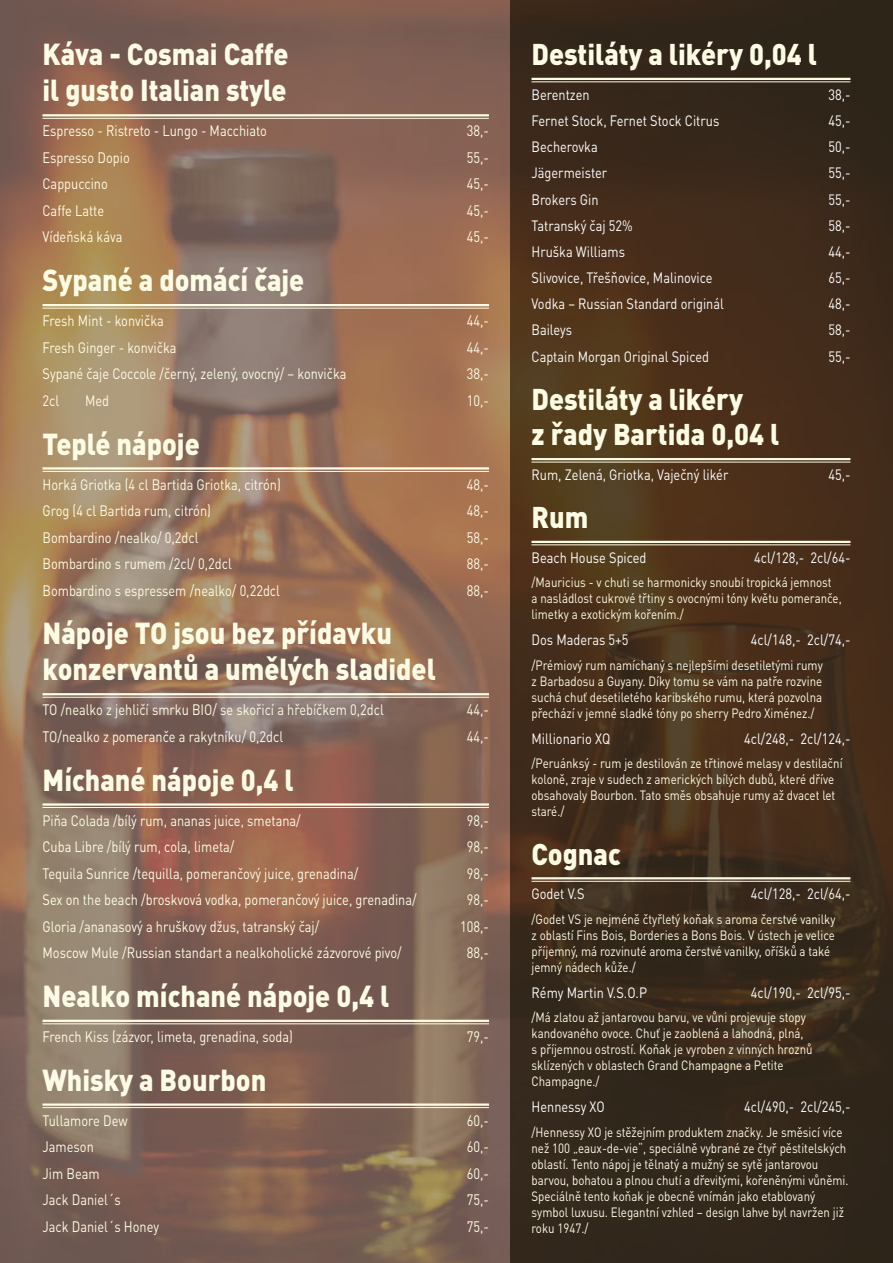
<style>
.page{position:relative;width:893px;height:1263px;background:#fff}
.page>*{position:absolute;margin:0;border:0;box-sizing:border-box;transform-origin:0 0}
.t1{font:900 30px/36px "DIN Pro";color:#fffce5;scale:.9 1}
.t2{font:900 29.7px/35.5px "DIN Pro";color:#fffce5;scale:.91 1}
.t3{font:15px "DIN Pro";color:#fffce5;scale:.85 1}
.t4{font:14.85px "DIN Pro";color:#fff;scale:.86 1}
.t5{font:13.35px/16px "DIN Pro";color:#fffce5;scale:.86 1}
</style>
<div class="page">
<img style="left:0;top:0;width:893px;height:1263px">
<hr style="left:43px;top:114px;width:446px;height:2px;background:#fffce5">
<hr style="left:43px;top:118px;width:446px;height:1px;background:#fffce5">
<hr style="left:43px;top:304px;width:446px;height:2px;background:#fffce5">
<hr style="left:43px;top:308px;width:446px;height:1px;background:#fffce5">
<hr style="left:43px;top:467px;width:446px;height:3px;background:#fffce5">
<hr style="left:43px;top:471px;width:446px;height:1px;background:#fffce5">
<hr style="left:43px;top:693px;width:446px;height:2px;background:#fffce5">
<hr style="left:43px;top:697px;width:446px;height:1px;background:#fffce5">
<hr style="left:43px;top:803px;width:446px;height:3px;background:#fffce5">
<hr style="left:43px;top:807px;width:446px;height:1px;background:#fffce5">
<hr style="left:43px;top:1020px;width:446px;height:2px;background:#fffce5">
<hr style="left:43px;top:1023px;width:446px;height:1px;background:#fffce5">
<hr style="left:43px;top:1103px;width:446px;height:3px;background:#fffce5">
<hr style="left:43px;top:1107px;width:446px;height:1px;background:#fffce5">
<hr style="left:531px;top:78px;width:319px;height:2px;background:#fffce5">
<hr style="left:531px;top:81px;width:319px;height:1px;background:#fffce5">
<hr style="left:531px;top:458px;width:319px;height:2px;background:#fffce5">
<hr style="left:531px;top:462px;width:319px;height:1px;background:#fffce5">
<hr style="left:531px;top:541px;width:319px;height:2px;background:#fffce5">
<hr style="left:531px;top:544px;width:319px;height:1px;background:#fffce5">
<hr style="left:531px;top:877px;width:319px;height:2px;background:#fffce5">
<hr style="left:531px;top:881px;width:319px;height:1px;background:#fffce5">
<h1 class="t1" style="left:43px;top:35px;width:275px">Káva - Cosmai Caffe il gusto Italian style</h1>
<p class="t3" style="left:43px;top:121px;width:266px">Espresso - Ristreto - Lungo - Macchiato</p>
<p class="t3" style="left:467px;top:121px;width:28px">38,-</p>
<p class="t3" style="left:43px;top:147px;width:104px">Espresso Dopio</p>
<p class="t3" style="left:467px;top:147px;width:28px">55,-</p>
<p class="t3" style="left:43px;top:174px;width:78px">Cappuccino</p>
<p class="t3" style="left:467px;top:174px;width:28px">45,-</p>
<p class="t3" style="left:43px;top:200px;width:74px">Caffe Latte</p>
<p class="t3" style="left:467px;top:200px;width:28px">45,-</p>
<p class="t3" style="left:43px;top:227px;width:96px">Vídeňská káva</p>
<p class="t3" style="left:467px;top:227px;width:28px">45,-</p>
<h1 class="t1" style="left:43px;top:261px;width:292px">Sypané a domácí čaje</h1>
<p class="t3" style="left:43px;top:311px;width:144px">Fresh Mint - konvička</p>
<p class="t3" style="left:467px;top:311px;width:28px">44,-</p>
<p class="t3" style="left:43px;top:337px;width:159px">Fresh Ginger - konvička</p>
<p class="t3" style="left:467px;top:337px;width:28px">44,-</p>
<p class="t3" style="left:43px;top:364px;width:359px">Sypané čaje Coccole /černý, zelený, ovocný/ – konvička</p>
<p class="t3" style="left:467px;top:364px;width:28px">38,-</p>
<p class="t3" style="left:43px;top:390px;width:21px">2cl</p>
<p class="t3" style="left:85px;top:390px;width:30px">Med</p>
<p class="t3" style="left:467px;top:390px;width:28px">10,-</p>
<h1 class="t1" style="left:43px;top:424px;width:176px">Teplé nápoje</h1>
<p class="t3" style="left:43px;top:474px;width:282px">Horká Griotka (4 cl Bartida Griotka, citrón)</p>
<p class="t3" style="left:467px;top:474px;width:28px">48,-</p>
<p class="t3" style="left:43px;top:500px;width:200px">Grog (4 cl Bartida rum, citrón)</p>
<p class="t3" style="left:467px;top:500px;width:28px">48,-</p>
<p class="t3" style="left:43px;top:527px;width:185px">Bombardino /nealko/ 0,2dcl</p>
<p class="t3" style="left:467px;top:527px;width:28px">58,-</p>
<p class="t3" style="left:43px;top:553px;width:224px">Bombardino s rumem /2cl/ 0,2dcl</p>
<p class="t3" style="left:467px;top:553px;width:28px">88,-</p>
<p class="t3" style="left:43px;top:580px;width:281px">Bombardino s espressem /nealko/ 0,22dcl</p>
<p class="t3" style="left:467px;top:580px;width:28px">88,-</p>
<h1 class="t1" style="left:43px;top:614px;width:439px">Nápoje TO jsou bez přídavku konzervantů a umělých sladidel</h1>
<p class="t3" style="left:43px;top:700px;width:403px">TO /nealko z jehličí smrku BIO/ se skořicí a hřebíčkem 0,2dcl</p>
<p class="t3" style="left:467px;top:700px;width:28px">44,-</p>
<p class="t3" style="left:43px;top:726px;width:285px">TO/nealko z pomeranče a rakytníku/ 0,2dcl</p>
<p class="t3" style="left:467px;top:726px;width:28px">44,-</p>
<h1 class="t1" style="left:43px;top:760px;width:281px">Míchané nápoje 0,4 l</h1>
<p class="t3" style="left:43px;top:810px;width:305px">Piňa Colada /bílý rum, ananas juice, smetana/</p>
<p class="t3" style="left:467px;top:810px;width:28px">98,-</p>
<p class="t3" style="left:43px;top:836px;width:227px">Cuba Libre /bílý rum, cola, limeta/</p>
<p class="t3" style="left:467px;top:836px;width:28px">98,-</p>
<p class="t3" style="left:43px;top:863px;width:373px">Tequila Sunrice /tequilla, pomerančový juice, grenadina/</p>
<p class="t3" style="left:467px;top:863px;width:28px">98,-</p>
<p class="t3" style="left:43px;top:889px;width:442px">Sex on the beach /broskvová vodka, pomerančový juice, grenadina/</p>
<p class="t3" style="left:467px;top:889px;width:28px">98,-</p>
<p class="t3" style="left:43px;top:916px;width:327px">Gloria /ananasový a hruškovy džus, tatranský čaj/</p>
<p class="t3" style="left:460px;top:916px;width:35px">108,-</p>
<p class="t3" style="left:43px;top:942px;width:424px">Moscow Mule /Russian standart a nealkoholické zázvorové pivo/</p>
<p class="t3" style="left:467px;top:942px;width:28px">88,-</p>
<h1 class="t1" style="left:43px;top:977px;width:387px">Nealko míchané nápoje 0,4 l</h1>
<p class="t3" style="left:43px;top:1026px;width:296px">French Kiss (zázvor, limeta, grenadina, soda)</p>
<p class="t3" style="left:467px;top:1026px;width:28px">79,-</p>
<h1 class="t1" style="left:43px;top:1061px;width:250px">Whisky a Bourbon</h1>
<p class="t3" style="left:43px;top:1110px;width:102px">Tullamore Dew</p>
<p class="t3" style="left:467px;top:1110px;width:28px">60,-</p>
<p class="t3" style="left:43px;top:1136px;width:62px">Jameson</p>
<p class="t3" style="left:467px;top:1136px;width:28px">60,-</p>
<p class="t3" style="left:43px;top:1163px;width:69px">Jim Beam</p>
<p class="t3" style="left:467px;top:1163px;width:28px">60,-</p>
<p class="t3" style="left:43px;top:1189px;width:94px">Jack Daniel´s</p>
<p class="t3" style="left:467px;top:1189px;width:28px">75,-</p>
<p class="t3" style="left:43px;top:1216px;width:139px">Jack Daniel´s Honey</p>
<p class="t3" style="left:467px;top:1216px;width:28px">75,-</p>
<h2 class="t2" style="left:531px;top:35px;width:315px">Destiláty a likéry 0,04 l</h2>
<p class="t4" style="left:531px;top:84px;width:69px">Berentzen</p>
<p class="t4" style="left:828px;top:84px;width:27px">38,-</p>
<p class="t4" style="left:531px;top:110px;width:220px">Fernet Stock, Fernet Stock Citrus</p>
<p class="t4" style="left:828px;top:110px;width:27px">45,-</p>
<p class="t4" style="left:531px;top:137px;width:79px">Becherovka</p>
<p class="t4" style="left:828px;top:137px;width:27px">50,-</p>
<p class="t4" style="left:531px;top:163px;width:90px">Jägermeister</p>
<p class="t4" style="left:828px;top:163px;width:27px">55,-</p>
<p class="t4" style="left:531px;top:189px;width:79px">Brokers Gin</p>
<p class="t4" style="left:828px;top:189px;width:27px">55,-</p>
<p class="t4" style="left:531px;top:215px;width:119px">Tatranský čaj 52%</p>
<p class="t4" style="left:828px;top:215px;width:27px">58,-</p>
<p class="t4" style="left:531px;top:241px;width:110px">Hruška Williams</p>
<p class="t4" style="left:828px;top:241px;width:27px">44,-</p>
<p class="t4" style="left:531px;top:268px;width:212px">Slivovice, Třešňovice, Malinovice</p>
<p class="t4" style="left:828px;top:268px;width:27px">65,-</p>
<p class="t4" style="left:531px;top:294px;width:225px">Vodka – Russian Standard originál</p>
<p class="t4" style="left:828px;top:294px;width:27px">48,-</p>
<p class="t4" style="left:531px;top:320px;width:49px">Baileys</p>
<p class="t4" style="left:828px;top:320px;width:27px">58,-</p>
<p class="t4" style="left:531px;top:346px;width:208px">Captain Morgan Original Spiced</p>
<p class="t4" style="left:828px;top:346px;width:27px">55,-</p>
<h2 class="t2" style="left:531px;top:380px;width:274px">Destiláty a likéry<br>z řady Bartida 0,04 l</h2>
<p class="t4" style="left:531px;top:464px;width:230px">Rum, Zelená, Griotka, Vaječný likér</p>
<p class="t4" style="left:828px;top:464px;width:27px">45,-</p>
<h2 class="t2" style="left:531px;top:498px;width:64px">Rum</h2>
<p class="t4" style="left:531px;top:547px;width:135px">Beach House Spiced</p>
<p class="t4" style="left:754px;top:547px;width:113px">4cl/128,- 2cl/64-</p>
<p class="t5" style="left:531px;top:574px;width:362px">/Mauricius - v chuti se harmonicky snoubí tropická jemnost<br>a nasládlost cukrové třtiny s ovocnými tóny květu pomeranče, limetky a exotickým kořením./</p>
<p class="t4" style="left:531px;top:630px;width:114px">Dos Maderas 5+5</p>
<p class="t4" style="left:751px;top:630px;width:117px">4cl/148,- 2cl/74,-</p>
<p class="t5" style="left:531px;top:656px;width:340px;text-align:justify">/Prémiový rum namíchaný s nejlepšími desetiletými rumy z Barbadosu a Guyany. Díky tomu se vám na patře rozvine suchá chuť desetiletého karibského rumu, která pozvolna přechází v jemné sladké tóny po sherry Pedro Ximénez./</p>
<p class="t4" style="left:531px;top:728px;width:93px">Millionario XQ</p>
<p class="t4" style="left:744px;top:728px;width:125px">4cl/248,- 2cl/124,-</p>
<p class="t5" style="left:531px;top:755px;width:363px">/Peruánksý - rum je destilován ze třtinové melasy v destilační koloně, zraje v sudech z amerických bílých dubů, které dříve obsahovaly Bourbon. Tato směs obsahuje rumy až dvacet let staré./</p>
<h2 class="t2" style="left:531px;top:835px;width:100px">Cognac</h2>
<p class="t4" style="left:531px;top:884px;width:63px">Godet V.S</p>
<p class="t4" style="left:751px;top:884px;width:117px">4cl/128,- 2cl/64,-</p>
<p class="t5" style="left:531px;top:910px;width:355px">/Godet VS je nejméně čtyřletý koňak s aroma čerstvé vanilky z oblastí Fins Bois, Borderies a Bons Bois. V ústech je velice příjemný, má rozvinuté aroma čerstvé vanilky, oříšků a také jemný nádech kůže./</p>
<p class="t4" style="left:531px;top:982px;width:136px">Rémy Martin V.S.O.P</p>
<p class="t4" style="left:751px;top:982px;width:117px">4cl/190,- 2cl/95,-</p>
<p class="t5" style="left:531px;top:1009px;width:328px">/Má zlatou až jantarovou barvu, ve vůni projevuje stopy kandovaného ovoce. Chuť je zaoblená a lahodná, plná,<br>s příjemnou ostrostí. Koňak je vyroben z vinných hroznů sklízených v oblastech Grand Champagne a Petite Champagne./</p>
<p class="t4" style="left:531px;top:1097px;width:87px">Hennessy XO</p>
<p class="t4" style="left:744px;top:1097px;width:125px">4cl/490,- 2cl/245,-</p>
<p class="t5" style="left:531px;top:1123px;width:370px">/Hennessy XO je stěžejním produktem značky. Je směsicí více než 100 „eaux-de-vie“, speciálně vybrané ze čtyř pěstitelských oblastí. Tento nápoj je tělnatý a mužný se sytě jantarovou barvou, bohatou a plnou chutí a dřevitými, kořeněnými vůněmi.<br>Speciálně tento koňak je obecně vnímán jako etablovaný symbol luxusu. Elegantní vzhled – design lahve byl navržen již roku 1947./</p>
</div>
